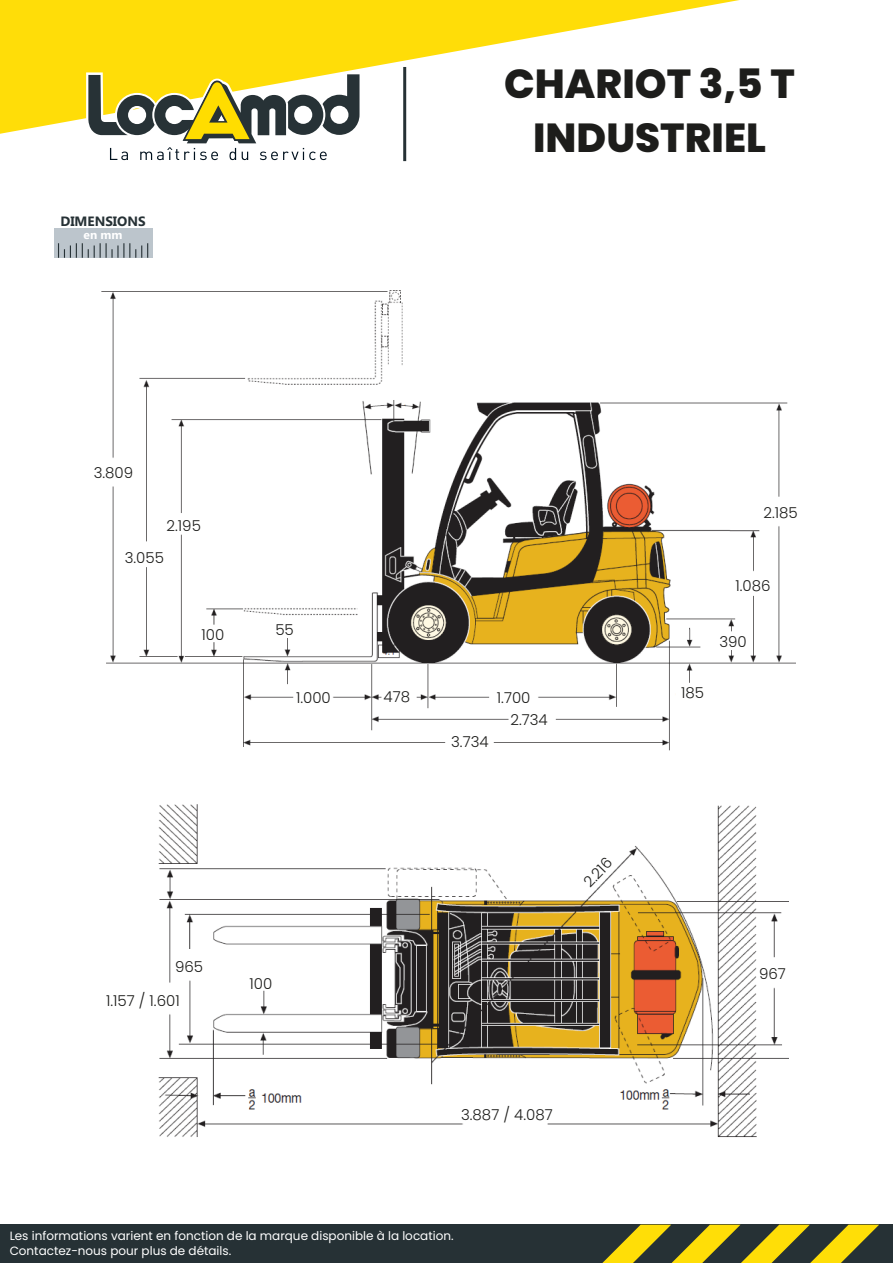
<style>
.page{position:relative;width:893px;height:1263px;background:#fff}
.page>*{position:absolute;margin:0;border:0;box-sizing:border-box;transform-origin:0 0}
.t1{font:800 40.5px "Poppins";color:#1d1d1b}
.t2{font:300 15px "Poppins";color:#1d1d1b}
.t3{font:700 13.5px "Microsoft Phags Pa";color:#263135}
.t4{font:12px "Poppins";color:#fff}
.t5{font:700 12px "Microsoft Phags Pa";color:#fff}
</style>
<div class="page">
<img style="left:101px;top:290px;width:695px;height:461px">
<svg style="left:0;top:0;width:739px;height:134px;fill:#ffdd08"></svg>
<div style="left:0;top:1225px;width:893px;height:38px;background:#263135"></div>
<svg style="left:86px;top:72px;width:276px;height:88px"></svg>
<svg style="left:602px;top:1225px;width:277px;height:38px"></svg>
<hr style="left:403px;top:67px;width:3px;height:94px;background:#263135">
<div style="left:54px;top:228px;width:98px;height:30px;background:#bcc5cc"></div>
<svg style="left:58px;top:243px;width:90px;height:15px"></svg>
<img style="left:158px;top:804px;width:630px;height:334px">
<p class="t3" style="left:60px;top:211px;width:87px">DIMENSIONS</p>
<p class="t5" style="left:84px;top:226px;width:41px">en mm</p>
<p class="t1" style="left:504px;top:61px;width:292px">CHARIOT 3,5 T</p>
<p class="t1" style="left:533px;top:115px;width:234px">INDUSTRIEL</p>
<p class="t2" style="left:94px;top:464px;width:41px">3.809</p>
<p class="t2" style="left:167px;top:517px;width:36px">2.195</p>
<p class="t2" style="left:125px;top:549px;width:41px">3.055</p>
<p class="t2" style="left:201px;top:626px;width:24px">100</p>
<p class="t2" style="left:275px;top:621px;width:20px">55</p>
<p class="t2" style="left:296px;top:689px;width:36px">1.000</p>
<p class="t2" style="left:175px;top:957px;width:30px">965</p>
<p class="t2" style="left:106px;top:991px;width:75px">1.157 / 1.601</p>
<p class="t2" style="left:249px;top:975px;width:24px">100</p>
<p class="t2" style="left:384px;top:688px;width:28px">478</p>
<p class="t2" style="left:497px;top:689px;width:35px">1.700</p>
<p class="t2" style="left:510px;top:711px;width:39px">2.734</p>
<p class="t2" style="left:451px;top:733px;width:39px">3.734</p>
<p class="t2" style="left:580px;top:878px;width:35px;rotate:-46deg">2.216</p>
<p class="t2" style="left:461px;top:1106px;width:93px">3.887 / 4.087</p>
<p class="t2" style="left:763px;top:504px;width:36px">2.185</p>
<p class="t2" style="left:735px;top:577px;width:37px">1.086</p>
<p class="t2" style="left:681px;top:684px;width:24px">185</p>
<p class="t2" style="left:719px;top:633px;width:29px">390</p>
<p class="t2" style="left:759px;top:965px;width:28px">967</p>
<p class="t4" style="left:10px;top:1229px;width:445px">Les informations varient en fonction de la marque disponible à la location.</p>
<p class="t4" style="left:10px;top:1244px;width:223px">Contactez-nous pour plus de détails.</p>
</div>
